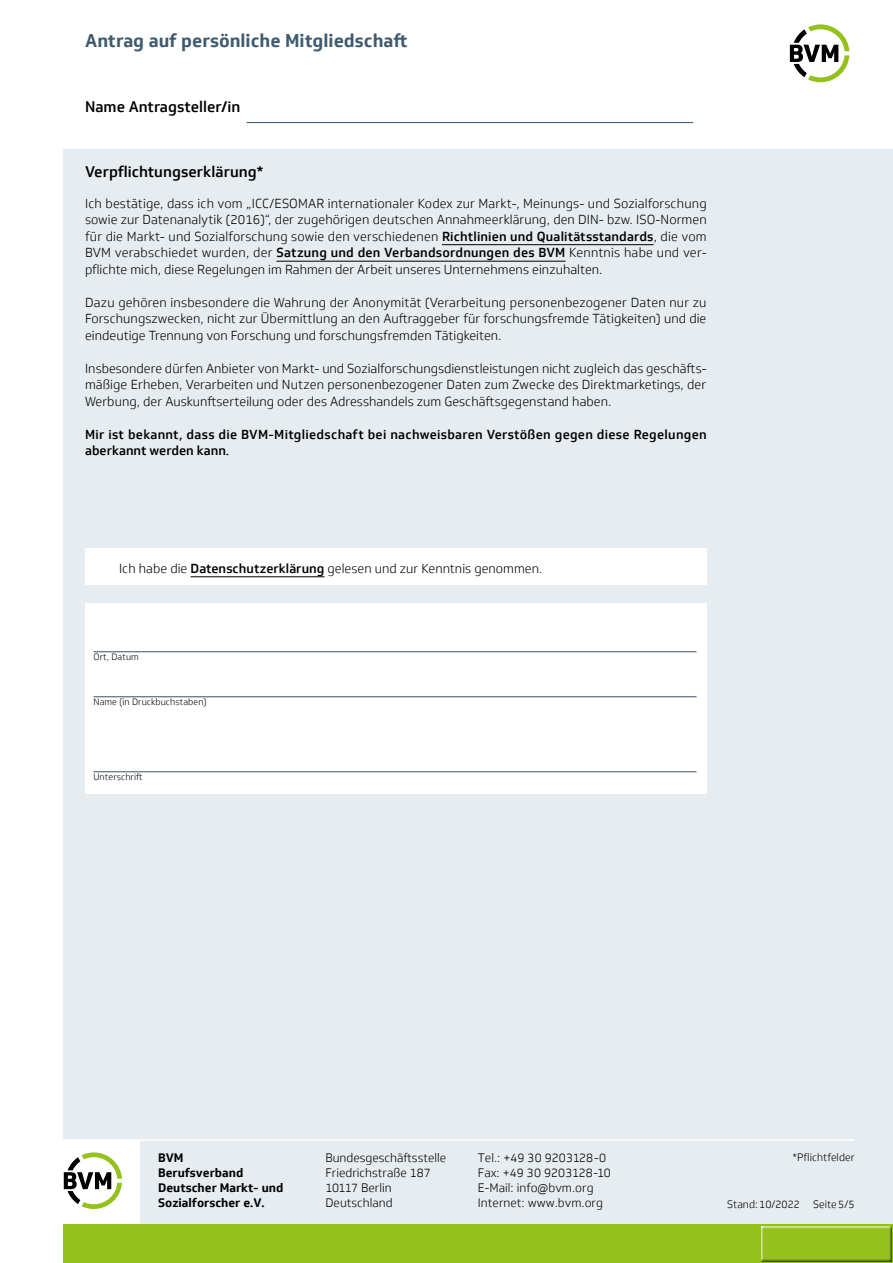
<style>
.page{position:relative;width:893px;height:1263px;background:#fff}
.page>*{position:absolute;margin:0;border:0;box-sizing:border-box;transform-origin:0 0}
.t1{font:700 18px "Soleto";color:#3e5b6f}
.t2{font:500 15px "Soleto";color:#000}
.t3{font:300 12.75px/16.5px "Soleto";color:#000;text-align:justify}
.t4{font:500 12.75px/16.5px "Soleto";letter-spacing:.025em;color:#000}
.t5{font:300 12px/15px "Soleto";color:#000}
.t6{font:700 12px/15px "Soleto";color:#000}
.t7{font:300 10.5px "Soleto";color:#000}
.t8{font:300 9px "Soleto";letter-spacing:.005em;color:#000}
.s1{font-weight:500}
</style>
<div class="page">
<div style="left:64px;top:149px;width:829px;height:1087px;background:#e6ecf0"></div>
<svg style="left:790px;top:24px;width:59px;height:58px"></svg>
<hr style="left:247px;top:122px;width:446px;height:1px;background:#355367">
<div style="left:56px;top:1140px;width:83px;height:85px;background:#fff"></div>
<hr style="left:64px;top:1139px;width:791px;height:2px;background:#fff">
<div style="left:64px;top:1225px;width:829px;height:38px;background:#94c11c"></div>
<svg style="left:64px;top:1152px;width:58px;height:57px"></svg>
<div style="left:759px;top:1224px;width:134px;height:37px;background:#000;opacity:.8"></div>
<hr style="left:442px;top:244px;width:212px;height:1px;background:#000">
<hr style="left:276px;top:261px;width:290px;height:1px;background:#000">
<div style="left:85px;top:603px;width:622px;height:191px;background:#fff"></div>
<hr style="left:94px;top:651px;width:602px;height:1px;background:#355367">
<hr style="left:94px;top:696px;width:602px;height:1px;background:#355367">
<hr style="left:94px;top:771px;width:602px;height:1px;background:#355367">
<div style="left:85px;top:549px;width:622px;height:36px;background:#fff"></div>
<hr style="left:191px;top:576px;width:133px;height:1px;background:#000">
<h1 class="t1" style="left:85px;top:30px;width:324px">Antrag auf persönliche Mitgliedschaft</h1>
<p class="t2" style="left:85px;top:98px;width:157px">Name Antragsteller/in</p>
<p class="t2" style="left:85px;top:162px;width:180px">Verpflichtungserklärung*</p>
<p class="t3" style="left:85px;top:195px;width:623px">Ich bestätige, dass ich vom „ICC/ESOMAR internationaler Kodex zur Markt-, Meinungs- und Sozialforschung sowie zur Datenanalytik (2016)“, der zugehörigen deutschen Annahmeerklärung, den DIN- bzw. ISO-Normen für die Markt- und Sozialforschung sowie den verschiedenen <span class="s1">Richtlinien und Qualitätsstandards</span>, die vom BVM verabschiedet wurden, der <span class="s1">Satzung und den Verbandsordnungen des BVM</span> Kenntnis habe und ver&shy;pflichte mich, diese Regelungen im Rahmen der Arbeit unseres Unternehmens einzuhalten.</p>
<p class="t3" style="left:85px;top:294px;width:623px">Dazu gehören insbesondere die Wahrung der Anonymität (Verarbeitung personenbezogener Daten nur zu Forschungszwecken, nicht zur Übermittlung an den Auftraggeber für forschungsfremde Tätigkeiten) und die eindeutige Trennung von Forschung und forschungsfremden Tätigkeiten.</p>
<p class="t3" style="left:85px;top:360px;width:623px">Insbesondere dürfen Anbieter von Markt- und Sozialforschungsdienstleistungen nicht zugleich das geschäfts&shy;mäßige Erheben, Verarbeiten und Nutzen personenbezogener Daten zum Zwecke des Direktmarketings, der Werbung, der Auskunftserteilung oder des Adresshandels zum Geschäftsgegenstand haben.</p>
<p class="t4" style="left:85px;top:426px;width:623px">Mir ist bekannt, dass die BVM-Mitgliedschaft bei nachweisbaren Verstößen gegen diese Regelungen aberkannt werden kann.</p>
<p class="t3" style="left:119px;top:560px;width:425px">Ich habe die <span class="s1">Datenschutzerklärung</span> gelesen und zur Kenntnis genommen.</p>
<p class="t8" style="left:94px;top:652px;width:47px">Ort, Datum</p>
<p class="t8" style="left:94px;top:697px;width:115px">Name (in Druckbuchstaben)</p>
<p class="t8" style="left:94px;top:772px;width:50px">Unterschrift</p>
<p class="t6" style="left:158px;top:1150px;width:127px">BVM<br>Berufsverband<br>Deutscher Markt- und<br>Sozialforscher e.V.</p>
<p class="t5" style="left:325px;top:1150px;width:122px">Bundesgeschäftsstelle<br>Friedrichstraße 187<br>10117 Berlin<br>Deutschland</p>
<p class="t5" style="left:478px;top:1150px;width:134px">Tel.: +49 30 9203128-0<br>Fax: +49 30 9203128-10<br>E-Mail: info@bvm.org<br>Internet: www.bvm.org</p>
<p class="t7" style="left:792px;top:1151px;width:64px">*Pflichtfelder</p>
<p class="t7" style="left:727px;top:1198px;width:129px">Stand:10/2022 Seite 5/5</p>
</div>
